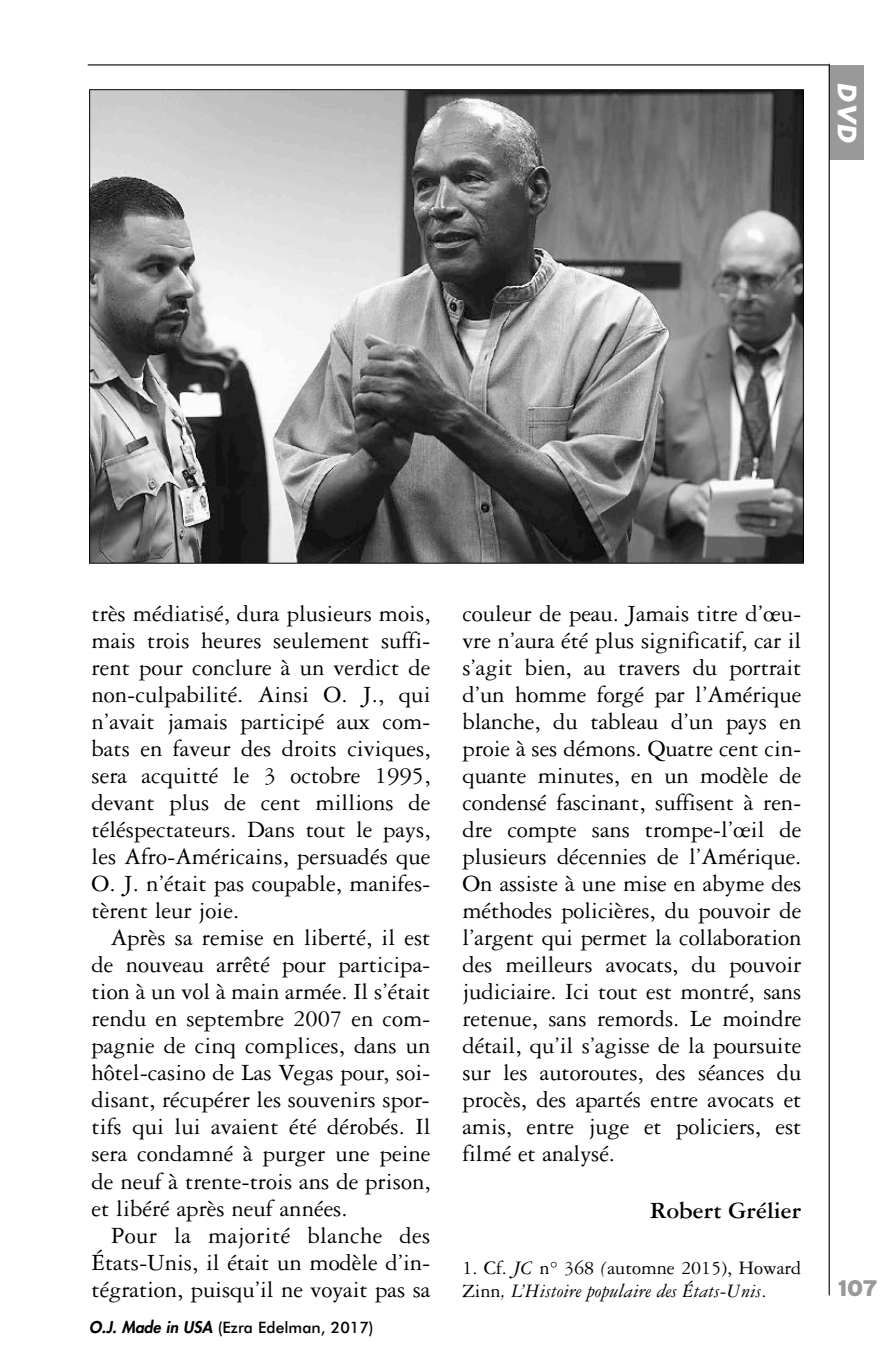
<style>
.page{position:relative;width:893px;height:1372px;background:#fff}
.page>*{position:absolute;margin:0;border:0;box-sizing:border-box;transform-origin:0 0}
.t1{font:24.75px/27px "Garamond Three";color:#000;text-align:justify}
.t2{font:700 24.75px "Garamond Three";color:#000}
.t3{font:italic 700 24.75px "Futura";color:#fff}
.t4{font:900 22.5px "Interstate";color:#999}
.t5{font:italic 20.25px/22.5px "Garamond Three";color:#000}
.t6{font:500 15.75px "Futura BT";color:#000}
.s1{font-family:"Futura CE";font-weight:800;font-style:italic}
.s2{font-style:normal}
</style>
<div class="page">
<div style="left:829px;top:65px;width:35px;height:94px;background:#999"></div>
<hr style="left:88px;top:64px;width:741px;height:1px;background:#000">
<hr style="left:829px;top:64px;width:1px;height:1231px;background:#000">
<img style="left:91px;top:91px;width:711px;height:470px">
<p class="t3" style="left:864px;top:82px;width:63px;rotate:90deg">DVD</p>
<p class="t1" style="left:92px;top:600px;width:340px">très médiatisé, dura plusieurs mois, mais trois heures seulement suffi&shy;rent pour conclure à un verdict de non-culpabilité. Ainsi O. J., qui n’avait jamais participé aux com&shy;bats en faveur des droits civiques, sera acquitté le 3 octobre 1995, devant plus de cent millions de téléspectateurs. Dans tout le pays, les Afro-Américains, persuadés que O. J. n’était pas coupable, manifes&shy;tèrent leur joie.</p>
<p class="t1" style="left:92px;top:924px;width:340px;text-indent:19px">Après sa remise en liberté, il est de nouveau arrêté pour participa&shy;tion à un vol à main armée. Il s’était rendu en septembre 2007 en com&shy;pagnie de cinq complices, dans un hôtel-casino de Las Vegas pour, soi&shy;disant, récupérer les souvenirs spor&shy;tifs qui lui avaient été dérobés. Il sera condamné à purger une peine de neuf à trente-trois ans de prison, et libéré après neuf années.</p>
<p class="t1" style="left:92px;top:1221px;width:340px;text-indent:19px">Pour la majorité blanche des États-Unis, il était un modèle d’in&shy;tégration, puisqu’il ne voyait pas sa</p>
<p class="t6" style="left:89px;top:1318px;width:286px"><span class="s1">O.J. Made in USA</span> (Ezra Edelman, 2017)</p>
<p class="t1" style="left:462px;top:600px;width:340px">couleur de peau. Jamais titre d’œu&shy;vre n’aura été plus significatif, car il s’agit bien, au travers du portrait d’un homme forgé par l’Amérique blanche, du tableau d’un pays en proie à ses démons. Quatre cent cin&shy;quante minutes, en un modèle de condensé fascinant, suffisent à ren&shy;dre compte sans trompe-l’œil de plusieurs décennies de l’Amérique.<br>On assiste à une mise en abyme des méthodes policières, du pouvoir de l’argent qui permet la collaboration des meilleurs avocats, du pouvoir judiciaire. Ici tout est montré, sans retenue, sans remords. Le moindre détail, qu’il s’agisse de la poursuite sur les autoroutes, des séances du procès, des apartés entre avocats et amis, entre juge et policiers, est filmé et analysé.</p>
<p class="t2" style="left:650px;top:1196px;width:153px">Robert Grélier</p>
<p class="t5" style="left:462px;top:1256px;width:340px"><span class="s2">1. Cf.</span> JC <span class="s2">n° 368</span> (<span class="s2">automne 2015), Howard<br>Zinn</span>, L’Histoire populaire des États-Unis<span class="s2">.</span></p>
<p class="t4" style="left:838px;top:1275px;width:42px">107</p>
</div>
